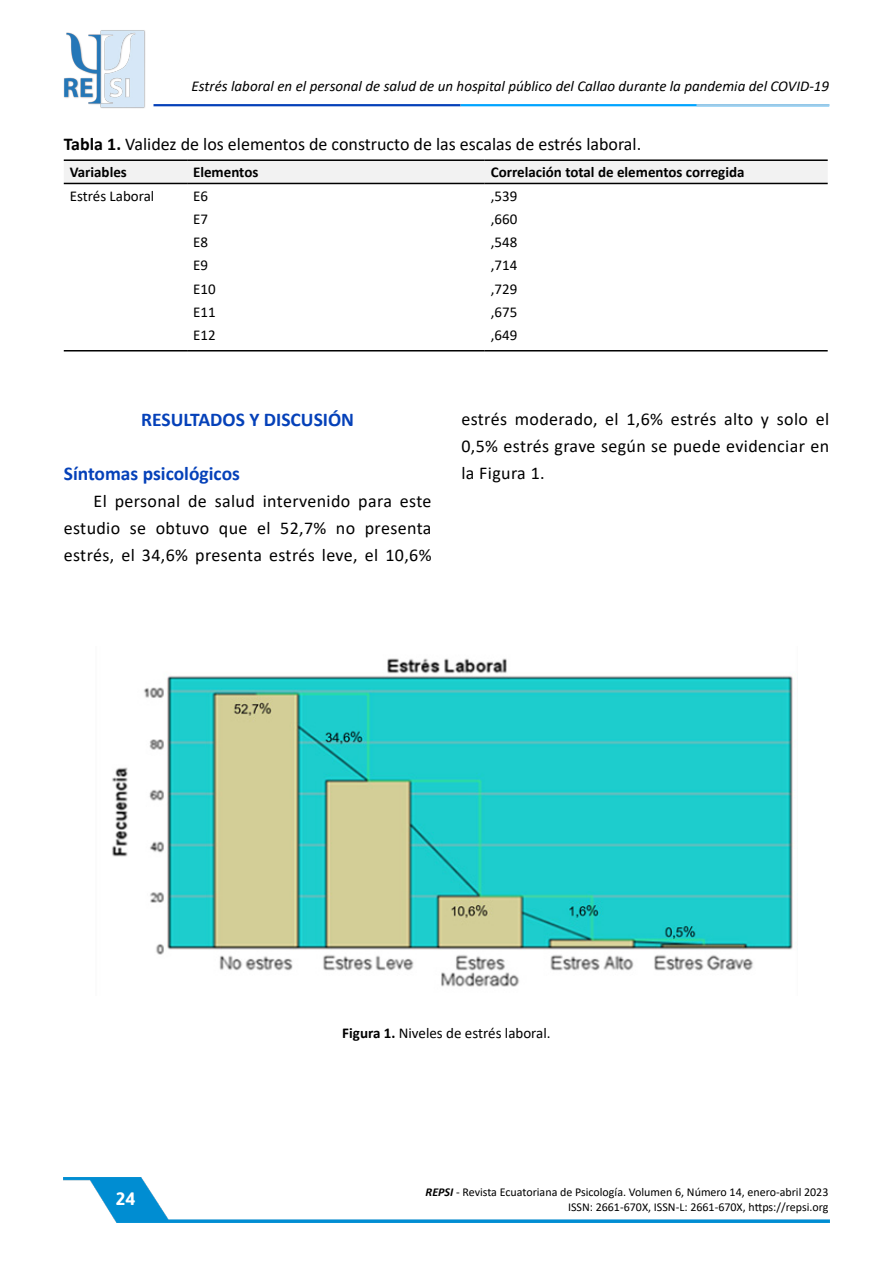
<style>
.page{position:relative;width:893px;height:1263px;background:#fff}
.page>*{position:absolute;margin:0;border:0;box-sizing:border-box;transform-origin:0 0}
.t1{font:700 19.5px "Calibri";color:#0541b9}
.t2{font:18px/27px "Calibri";letter-spacing:.01em;color:#000;text-align:justify}
.t3{font:700 18px "Asap";color:#fff}
.t4{font:15px "Calibri";color:#000}
.t5{font:italic 15px "Calibri";color:#000}
.t6{font:700 15px "Calibri";color:#000}
.t7{font:12px/15px "Calibri";color:#000;text-align:right}
.s1{font-weight:700}
.s2{font-weight:700;font-style:italic}
</style>
<div class="page">
<img style="left:64px;top:1177px;width:765px;height:45px">
<img style="left:63px;top:30px;width:83px;height:79px">
<hr style="left:153px;top:104px;width:308px;height:2px;background:#0541b9">
<hr style="left:461px;top:104px;width:368px;height:2px;background:#00a4ff">
<hr style="left:696px;top:104px;width:133px;height:2px;background:#9ecbe8">
<div style="left:64px;top:161px;width:764px;height:22px;background:#f2f2f2"></div>
<hr style="left:64px;top:159px;width:123px;height:2px;background:#000">
<hr style="left:187px;top:159px;width:298px;height:2px;background:#000">
<hr style="left:485px;top:159px;width:343px;height:2px;background:#000">
<hr style="left:64px;top:350px;width:123px;height:1px;background:#000">
<hr style="left:187px;top:350px;width:298px;height:1px;background:#000">
<hr style="left:485px;top:350px;width:343px;height:1px;background:#000">
<hr style="left:64px;top:183px;width:123px;height:1px;background:#000">
<hr style="left:187px;top:183px;width:298px;height:1px;background:#000">
<hr style="left:485px;top:183px;width:343px;height:1px;background:#000">
<img style="left:112px;top:658px;width:681px;height:329px">
<p class="t5" style="left:192px;top:76px;width:639px">Estrés laboral en el personal de salud de un hospital público del Callao durante la pandemia del COVID-19</p>
<p class="t2" style="left:64px;top:130px;width:579px"><span class="s1">Tabla 1.</span> Validez de los elementos de constructo de las escalas de estrés laboral.</p>
<p class="t6" style="left:70px;top:162px;width:59px">Variables</p>
<p class="t6" style="left:193px;top:162px;width:67px">Elementos</p>
<p class="t6" style="left:491px;top:162px;width:255px">Correlación total de elementos corregida</p>
<p class="t4" style="left:70px;top:185px;width:86px">Estrés Laboral</p>
<p class="t4" style="left:193px;top:185px;width:16px">E6</p>
<p class="t4" style="left:491px;top:185px;width:28px">,539</p>
<p class="t4" style="left:193px;top:209px;width:16px">E7</p>
<p class="t4" style="left:491px;top:209px;width:28px">,660</p>
<p class="t4" style="left:193px;top:232px;width:16px">E8</p>
<p class="t4" style="left:491px;top:232px;width:28px">,548</p>
<p class="t4" style="left:193px;top:255px;width:16px">E9</p>
<p class="t4" style="left:491px;top:255px;width:28px">,714</p>
<p class="t4" style="left:193px;top:278px;width:24px">E10</p>
<p class="t4" style="left:491px;top:278px;width:28px">,729</p>
<p class="t4" style="left:193px;top:302px;width:24px">E11</p>
<p class="t4" style="left:491px;top:302px;width:28px">,675</p>
<p class="t4" style="left:193px;top:325px;width:24px">E12</p>
<p class="t4" style="left:491px;top:325px;width:28px">,649</p>
<p class="t1" style="left:141px;top:406px;width:214px">RESULTADOS Y DISCUSIÓN</p>
<p class="t1" style="left:64px;top:460px;width:178px">Síntomas psicológicos</p>
<p class="t2" style="left:64px;top:487px;width:369px;text-indent:30px">El personal de salud intervenido para este estudio se obtuvo que el 52,7% no presenta estrés, el 34,6% presenta estrés leve, el 10,6%</p>
<p class="t2" style="left:461px;top:405px;width:369px">estrés moderado, el 1,6% estrés alto y solo el 0,5% estrés grave según se puede evidenciar en la Figura 1.</p>
<p class="t4" style="left:342px;top:1023px;width:210px"><span class="s1">Figura 1.</span> Niveles de estrés laboral.</p>
<p class="t3" style="left:116px;top:1188px;width:21px">24</p>
<p class="t7" style="left:426px;top:1184px;width:404px"><span class="s2">REPSI</span> - Revista Ecuatoriana de Psicología. Volumen 6, Número 14, enero-abril 2023<br>ISSN: 2661-670X, ISSN-L: 2661-670X, https://repsi.org</p>
</div>
